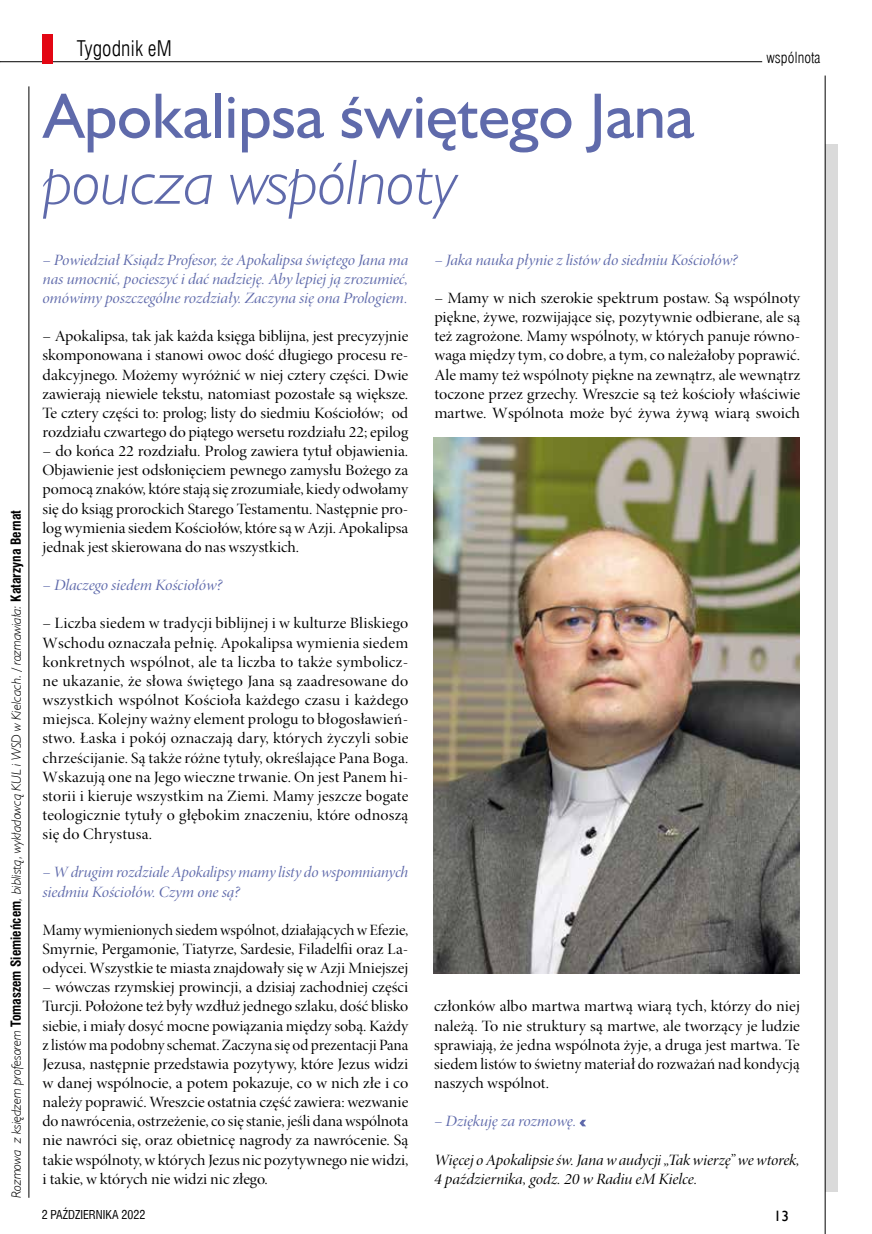
<style>
.page{position:relative;width:872px;height:1234px;background:#fff}
.page>*{position:absolute;margin:0;border:0;box-sizing:border-box;transform-origin:0 0}
.t1{font:64.5px "Humanst 521 EUX";color:#5f6aab}
.t2{font:italic 64.5px "Humanst 521 Lt EUX";color:#5f6aab}
.t3{font:21px "Swis 721 Lt Cn EUX";color:#000}
.t4{font:15.75px/19.2px "Minion Pro Disp";color:#000;text-align:justify;scale:1.06 1}
.t5{font:15.75px/19.2px "Minion Pro Disp";color:#000;text-align:justify;scale:1.07 1}
.t6{font:15.75px/19.2px "Minion Pro Disp";color:#000;text-align:justify;scale:1.08 1}
.t7{font:15.75px/19.2px "Minion Pro It Disp";letter-spacing:-.005em;color:#5f6aab;text-align:justify;scale:1.06 1}
.t8{font:15.75px/19.2px "Minion Pro Disp";color:#000;text-align:justify}
.t9{font:15.75px/19.2px "Minion Pro It Disp";letter-spacing:-.005em;color:#000;scale:1.05 1}
.t10{font:15.75px/19.2px "Minion Pro It Disp";letter-spacing:-.005em;color:#5f6aab;scale:1.05 1}
.t11{font:15px "Swis 721 Lt Cn EUX";color:#000}
.t12{font:15px "Humanst 521 EUX";color:#000}
.t13{font:italic 13.5px "Humanst 521 Lt EUX";color:#000}
.t14{font:12px "Swis 721 Cn EUX";color:#000}
.s1{font-family:"Swis 721 Cn EUX";font-weight:700;font-style:normal}
</style>
<div class="page">
<div style="left:825px;top:144px;width:13px;height:1047px;background:#dadada"></div>
<hr style="left:824px;top:75px;width:1px;height:1158px;background:#000">
<hr style="left:0;top:61px;width:762px;height:1px;background:#000">
<div style="left:43px;top:34px;width:10px;height:30px;background:#e30613"></div>
<hr style="left:29px;top:86px;width:1px;height:1111px;background:#000">
<img style="left:434px;top:437px;width:365px;height:535px">
<svg style="left:579px;top:1119px;width:7px;height:6px"></svg>
<p class="t13" style="left:8px;top:1197px;width:689px;rotate:-90deg">Rozmowa z księdzem profesorem <span class="s1">Tomaszem Siemieńcem</span>, biblistą, wykładowcą KUL i WSD w Kielcach. / rozmawiała: <span class="s1">Katarzyna Bernat</span></p>
<h2 class="t3" style="left:77px;top:36px;width:96px">Tygodnik eM</h2>
<h1 class="t1" style="left:44px;top:76px;width:651px">Apokalipsa świętego Jana</h1>
<h1 class="t2" style="left:44px;top:143px;width:417px">poucza wspólnoty</h1>
<p class="t11" style="left:766px;top:48px;width:56px">wspólnota</p>
<p class="t7" style="left:43px;top:250px;width:346px">– Powiedział Ksiądz Profesor, że Apokalipsa świętego Jana ma nas umocnić, pocieszyć i dać nadzieję. Aby lepiej ją zrozumieć, omówimy poszczególne rozdziały. Zaczyna się ona Prologiem.</p>
<p class="t4" style="left:43px;top:327px;width:346px">– Apokalipsa, tak jak każda księga biblijna, jest precyzyjnie skomponowana i stanowi owoc dość długiego procesu re&shy;dakcyjnego. Możemy wyróżnić w niej cztery części. Dwie zawierają niewiele tekstu, natomiast pozostałe są większe.<br>Te cztery części to: prolog; listy do siedmiu Kościołów; od rozdziału czwartego do piątego wersetu rozdziału 22; epilog</p>
<p class="t6" style="left:43px;top:442px;width:340px">– do końca 22 rozdziału. Prolog zawiera tytuł objawienia.<br>Objawienie jest odsłonięciem pewnego zamysłu Bożego za pomocą znaków, które stają się zrozumiałe, kiedy odwołamy się do ksiąg prorockich Starego Testamentu. Następnie pro&shy;log wymienia siedem Kościołów, które są wAzji. Apokalipsa jednak jest skierowana do nas wszystkich.</p>
<p class="t7" style="left:43px;top:576px;width:171px">– Dlaczego siedem Kościołów?</p>
<p class="t4" style="left:43px;top:614px;width:347px">– Liczba siedem w tradycji biblijnej i w kulturze Bliskiego Wschodu oznaczała pełnię. Apokalipsa wymienia siedem konkretnych wspólnot, ale ta liczba to także symbolicz&shy;ne ukazanie, że słowa świętego Jana są zaadresowane do wszystkich wspólnot Kościoła każdego czasu i każdego miejsca. Kolejny ważny element prologu to błogosławień&shy;stwo. Łaska i pokój oznaczają dary, których życzyli sobie chrześcijanie. Są także różne tytuły, określające Pana Boga.<br>Wskazują one na Jego wieczne trwanie. On jest Panem hi&shy;storii i kieruje wszystkim na Ziemi. Mamy jeszcze bogate teologicznie tytuły o głębokim znaczeniu, które odnoszą się do Chrystusa.</p>
<p class="t10" style="left:43px;top:863px;width:350px">– W drugim rozdziale Apokalipsy mamy listy do wspomnianych siedmiu Kościołów. Czym one są?</p>
<p class="t8" style="left:43px;top:920px;width:367px">Mamy wymienionych siedem wspólnot, działających wEfezie, Smyrnie, Pergamonie, Tiatyrze, Sardesie, Filadelfii oraz La&shy;odycei. Wszystkie te miasta znajdowały się w Azji Mniejszej</p>
<p class="t5" style="left:43px;top:977px;width:343px">– wówczas rzymskiej prowincji, a dzisiaj zachodniej części Turcji. Położone też były wzdłuż jednego szlaku, dość blisko siebie, i miały dosyć mocne powiązania między sobą. Każdy zlistów ma podobny schemat. Zaczyna się od prezentacji Pana Jezusa, następnie przedstawia pozytywy, które Jezus widzi w danej wspólnocie, a potem pokazuje, co w nich złe i co należy poprawić. Wreszcie ostatnia część zawiera: wezwanie do nawrócenia, ostrzeżenie, co się stanie, jeśli dana wspólnota nie nawróci się, oraz obietnicę nagrody za nawrócenie. Są takie wspólnoty, wktórych Jezus nic pozytywnego nie widzi, i takie, w których nie widzi nic złego.</p>
<p class="t7" style="left:434px;top:250px;width:288px">– Jaka nauka płynie z listów do siedmiu Kościołów?</p>
<p class="t6" style="left:434px;top:289px;width:340px">– Mamy w nich szerokie spektrum postaw. Są wspólnoty piękne, żywe, rozwijające się, pozytywnie odbierane, ale są też zagrożone. Mamy wspólnoty, w których panuje równo&shy;waga między tym, co dobre, a tym, co należałoby poprawić.<br>Ale mamy też wspólnoty piękne na zewnątrz, ale wewnątrz toczone przez grzechy. Wreszcie są też kościoły właściwie martwe. Wspólnota może być żywa żywą wiarą swoich</p>
<p class="t5" style="left:434px;top:996px;width:343px">członków albo martwa martwą wiarą tych, którzy do niej należą. To nie struktury są martwe, ale tworzący je ludzie sprawiają, że jedna wspólnota żyje, a druga jest martwa. Te siedem listów to świetny materiał do rozważań nad kondycją naszych wspólnot.</p>
<p class="t7" style="left:434px;top:1111px;width:136px">– Dziękuję za rozmowę.</p>
<p class="t9" style="left:434px;top:1150px;width:350px">Więcej o Apokalipsie św. Jana w audycji „Tak wierzę” we wtorek,<br>4 października, godz. 20 w Radiu eM Kielce.</p>
<p class="t14" style="left:42px;top:1206px;width:105px">2 PAŹDZIERNIKA 2022</p>
<p class="t12" style="left:774px;top:1206px;width:17px">13</p>
</div>
